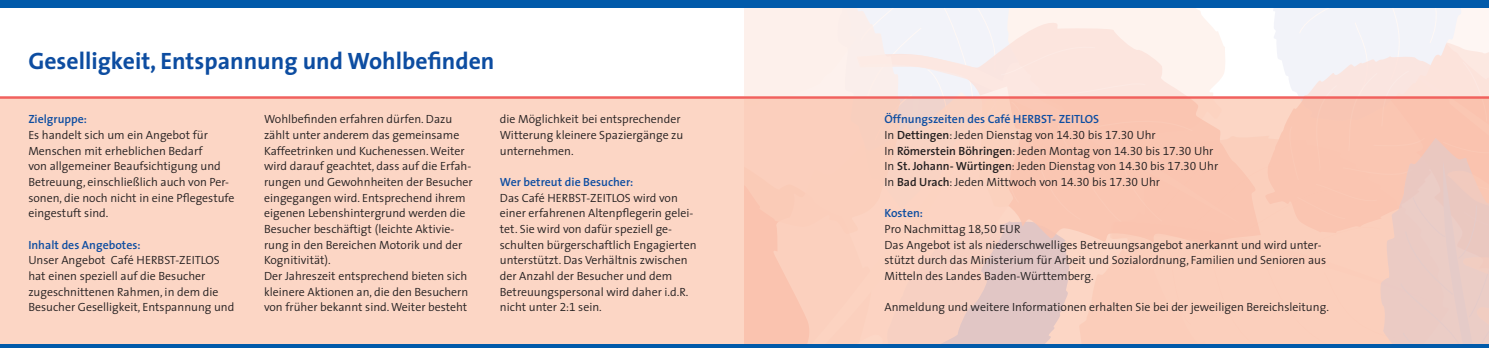
<style>
.page{position:relative;width:1489px;height:348px;background:#fff}
.page>*{position:absolute;margin:0;border:0;box-sizing:border-box;transform-origin:0 0}
.t1{font:700 23.75px "The Sans";color:#0d4da1}
.t2{font:300 11.88px/15.6px "The Sans";color:#231f20}
.t3{font:600 11.88px "The Sans";color:#0d4da1}
.s1{font-family:"The Sans Semi Light Expert";font-weight:400}
.s2{font-weight:600;color:#0d4da1}
.s3{font-weight:600}
</style>
<div class="page">
<div style="left:0;top:97px;width:1488px;height:250px;background:#fcd6c5"></div>
<svg style="left:904px;top:7px;width:102px;height:11px"></svg>
<svg style="left:1080px;top:269px;width:29px;height:75px"></svg>
<div style="left:1109px;top:266px;width:47px;height:78px;background:#fbcdba"></div>
<div style="left:1111px;top:250px;width:45px;height:56px;background:#fbcdba"></div>
<div style="left:1156px;top:168px;width:129px;height:176px;background:#fbcfbc"></div>
<svg style="left:1270px;top:7px;width:15px;height:49px"></svg>
<svg style="left:1023px;top:7px;width:180px;height:11px;background:#e7e5e8"></svg>
<svg style="left:1021px;top:250px;width:48px;height:94px;background:#e4c8c5"></svg>
<svg style="left:900px;top:18px;width:360px;height:232px"></svg>
<svg style="left:990px;top:43px;width:230px;height:11px;background:#fcebe5"></svg>
<svg style="left:900px;top:54px;width:342px;height:170px;background:#fad2c3"></svg>
<svg style="left:1264px;top:56px;width:21px;height:177px"></svg>
<svg style="left:900px;top:86px;width:121px;height:258px"></svg>
<svg style="left:900px;top:99px;width:98px;height:245px"></svg>
<svg style="left:887px;top:7px;width:13px;height:125px"></svg>
<svg style="left:883px;top:7px;width:4px;height:92px"></svg>
<svg style="left:1285px;top:7px;width:203px;height:337px"></svg>
<svg style="left:744px;top:7px;width:139px;height:337px"></svg>
<hr style="left:0;top:344px;width:1488px;height:3px;background:#015aaa">
<div style="left:0;top:0;width:1488px;height:7px;background:#015aaa"></div>
<hr style="left:0;top:96px;width:1488px;height:2px;background:#f1615e">
<h1 class="t1" style="left:28px;top:40px;width:467px">Geselligkeit, Entspannung und Wohlbefinden</h1>
<p class="t3" style="left:28px;top:109px;width:60px">Zielgruppe:</p>
<p class="t2" style="left:28px;top:127px;width:208px">Es handelt sich um ein Angebot für Menschen mit erheblichen Bedarf<br>von allgemeiner Beaufsichtigung und Betreuung, einschließlich auch von Per&shy;sonen, die noch nicht in eine Pflegestufe eingestuft sind.</p>
<p class="t3" style="left:28px;top:234px;width:114px">Inhalt des Angebotes:</p>
<p class="t2" style="left:28px;top:252px;width:207px">Unser Angebot Café HERBST-ZEITLOS hat einen speziell auf die Besucher zugeschnittenen Rahmen, in dem die Besucher Geselligkeit, Entspannung und</p>
<p class="t2" style="left:264px;top:111px;width:210px">Wohlbefinden erfahren dürfen. Dazu zählt unter anderem das gemeinsame Kaffeetrinken und Kuchenessen. Weiter wird darauf geachtet, dass auf die Erfah&shy;rungen und Gewohnheiten der Besucher eingegangen wird. Entsprechend ihrem eigenen Lebenshintergrund werden die Besucher beschäftigt (leichte Aktivie&shy;rung in den Bereichen Motorik und der Kognitivität).<br>Der Jahreszeit entsprechend bieten sich kleinere Aktionen an, die den Besuchern von früher bekannt sind. Weiter besteht</p>
<p class="t2" style="left:500px;top:111px;width:185px">die Möglichkeit bei entsprechender<br>Witterung kleinere Spaziergänge zu unternehmen.</p>
<p class="t3" style="left:500px;top:172px;width:135px">Wer betreut die Besucher:</p>
<p class="t2" style="left:500px;top:189px;width:198px">Das Café HERBST-ZEITLOS wird von einer erfahrenen Altenpflegerin gelei&shy;tet. Sie wird von dafür speziell ge&shy;schulten bürgerschaftlich Engagierten unterstützt. Das Verhältnis zwischen der Anzahl der Besucher und dem Betreuungspersonal wird daher i.d.R. nicht unter <span class="s1">2</span>:<span class="s1">1</span> sein.</p>
<p class="t2" style="left:884px;top:111px;width:335px"><span class="s2">Öffnungszeiten des Café HERBST- ZEITLOS<br></span>In <span class="s3">Dettingen</span>: Jeden Dienstag von <span class="s1">14</span>.<span class="s1">30</span> bis <span class="s1">17</span>.<span class="s1">30</span> Uhr<br>In <span class="s3">Römerstein Böhringen</span>: Jeden Montag von <span class="s1">14</span>.<span class="s1">30</span> bis <span class="s1">17</span>.<span class="s1">30</span> Uhr In <span class="s3">St. Johann- Würtingen</span>: Jeden Dienstag von <span class="s1">14</span>.<span class="s1">30</span> bis <span class="s1">17</span>.<span class="s1">30</span> Uhr In <span class="s3">Bad Urach</span>: Jeden Mittwoch von <span class="s1">14</span>.<span class="s1">30</span> bis <span class="s1">17</span>.<span class="s1">30</span> Uhr</p>
<p class="t2" style="left:884px;top:205px;width:443px"><span class="s2">Kosten:<br></span>Pro Nachmittag <span class="s1">18</span>,<span class="s1">50</span> EUR<br>Das Angebot ist als niederschwelliges Betreuungsangebot anerkannt und wird unter&shy;stützt durch das Ministerium für Arbeit und Sozialordnung, Familien und Senioren aus Mitteln des Landes Baden-Württemberg.</p>
<p class="t2" style="left:884px;top:298px;width:446px">Anmeldung und weitere Informationen erhalten Sie bei der jeweiligen Bereichsleitung.</p>
</div>
